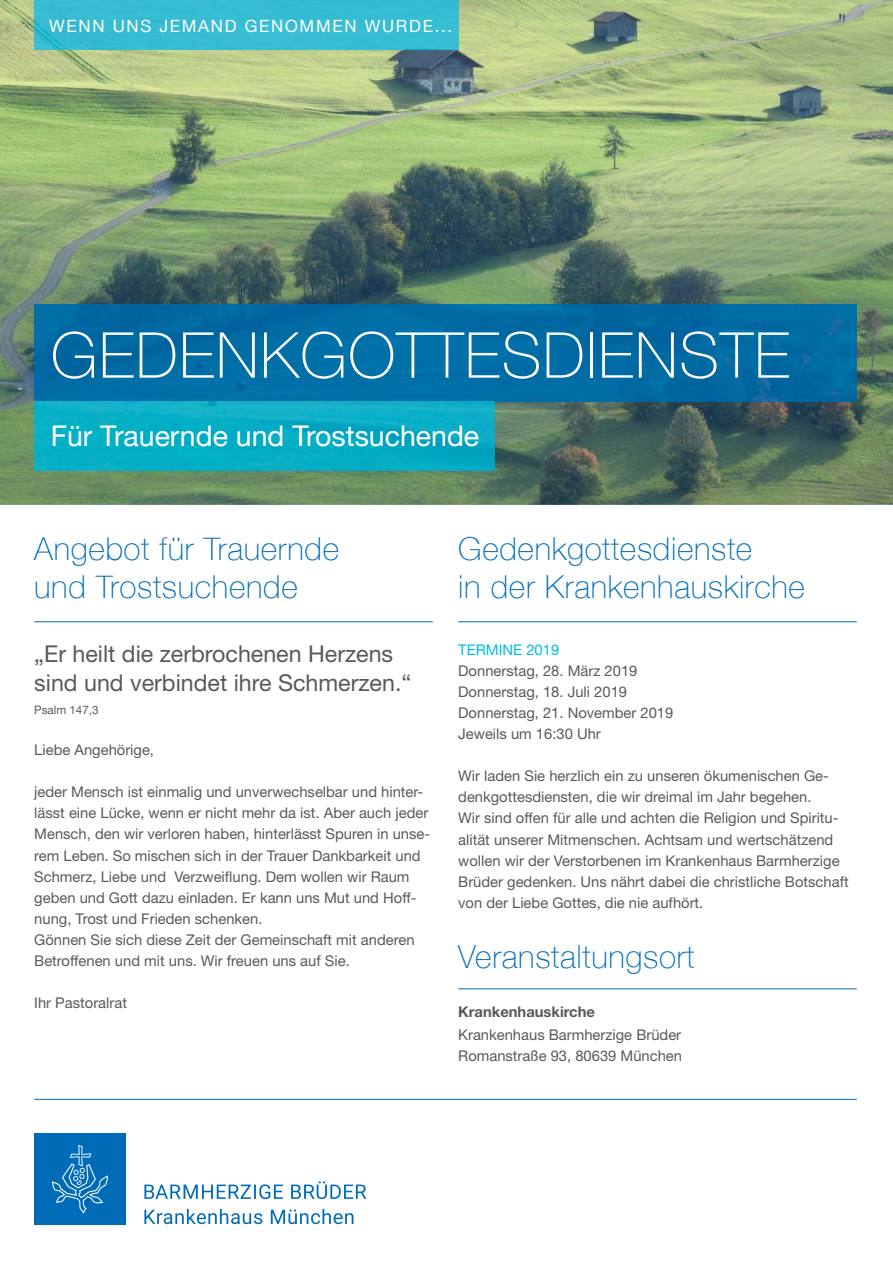
<style>
.page{position:relative;width:893px;height:1263px;background:#fff}
.page>*{position:absolute;margin:0;border:0;box-sizing:border-box;transform-origin:0 0}
.t1{font:100 63.3px "Helvetica Neue LT";letter-spacing:.02em;color:#fff}
.t2{font:100 31.65px/38px "Helvetica Neue LT";letter-spacing:.02em;color:#006cb7}
.t3{font:28.5px "Helvetica Neue LT";color:#fff}
.t4{font:23.25px/29.5px "Helvetica Neue";color:#58595b}
.t5{font:16.95px "Helvetica Neue LT";letter-spacing:.1em;color:#fff}
.t6{font:14.7px/21.1px "Helvetica Neue";color:#58595b}
.t7{font:700 14.7px "Helvetica Neue";color:#58595b}
.t8{font:14.7px "Helvetica Neue";color:#00bbe6}
.t9{font:11.55px "Helvetica Neue LT";color:#58595b}
</style>
<div class="page">
<img style="left:0;top:0;width:893px;height:505px">
<div style="left:34px;top:0;width:424px;height:49px;background:#37bdd3"></div>
<hr style="left:34px;top:1099px;width:823px;height:1px;background:#006cb7">
<div style="left:34px;top:1134px;width:92px;height:91px;background:#006cb7"></div>
<svg style="left:52px;top:1145px;width:56px;height:68px"></svg>
<svg style="left:144px;top:1209px;width:209px;height:15px"></svg>
<svg style="left:144px;top:1181px;width:222px;height:18px"></svg>
<img style="left:34px;top:304px;width:823px;height:98px">
<img style="left:34px;top:402px;width:461px;height:68px">
<hr style="left:34px;top:621px;width:399px;height:1px;background:#006cb7">
<hr style="left:458px;top:621px;width:399px;height:1px;background:#006cb7">
<hr style="left:458px;top:988px;width:399px;height:1px;background:#006cb7">
<p class="t5" style="left:49px;top:19px;width:404px">WENN UNS JEMAND GENOMMEN WURDE...</p>
<h1 class="t1" style="left:51px;top:319px;width:741px">GEDENKGOTTESDIENSTE</h1>
<h3 class="t3" style="left:51px;top:424px;width:430px">Für Trauernde und Trostsuchende</h3>
<h2 class="t2" style="left:34px;top:530px;width:306px">Angebot für Trauernde und Trostsuchende</h2>
<h2 class="t2" style="left:458px;top:530px;width:348px">Gedenkgottesdienste<br>in der Krankenhauskirche</h2>
<h3 class="t4" style="left:34px;top:641px;width:379px">„Er heilt die zerbrochenen Herzens sind und verbindet ihre Schmerzen.“</h3>
<p class="t9" style="left:34px;top:705px;width:66px">Psalm 147,3</p>
<p class="t6" style="left:34px;top:741px;width:121px">Liebe Angehörige,</p>
<p class="t6" style="left:34px;top:783px;width:397px">jeder Mensch ist einmalig und unverwechselbar und hinter&shy;lässt eine Lücke, wenn er nicht mehr da ist. Aber auch jeder Mensch, den wir verloren haben, hinterlässt Spuren in unse&shy;rem Leben. So mischen sich in der Trauer Dankbarkeit und Schmerz, Liebe und Verzweiflung. Dem wollen wir Raum geben und Gott dazu einladen. Er kann uns Mut und Hoff&shy;nung, Trost und Frieden schenken.<br>Gönnen Sie sich diese Zeit der Gemeinschaft mit anderen Betroffenen und mit uns. Wir freuen uns auf Sie.</p>
<p class="t6" style="left:34px;top:994px;width:94px">Ihr Pastoralrat</p>
<p class="t8" style="left:458px;top:644px;width:102px">TERMINE 2019</p>
<p class="t6" style="left:458px;top:661px;width:217px">Donnerstag, 28. März 2019<br>Donnerstag, 18. Juli 2019<br>Donnerstag, 21. November 2019<br>Jeweils um 16:30 Uhr</p>
<p class="t6" style="left:458px;top:767px;width:392px">Wir laden Sie herzlich ein zu unseren ökumenischen Ge&shy;denkgottesdiensten, die wir dreimal im Jahr begehen.<br>Wir sind offen für alle und achten die Religion und Spiritu&shy;alität unserer Mitmenschen. Achtsam und wertschätzend wollen wir der Verstorbenen im Krankenhaus Barmherzige Brüder gedenken. Uns nährt dabei die christliche Botschaft von der Liebe Gottes, die nie aufhört.</p>
<h2 class="t2" style="left:458px;top:938px;width:238px">Veranstaltungsort</h2>
<p class="t7" style="left:458px;top:1006px;width:138px">Krankenhauskirche</p>
<p class="t6" style="left:458px;top:1025px;width:225px">Krankenhaus Barmherzige Brüder<br>Romanstraße 93, 80639 München</p>
</div>
